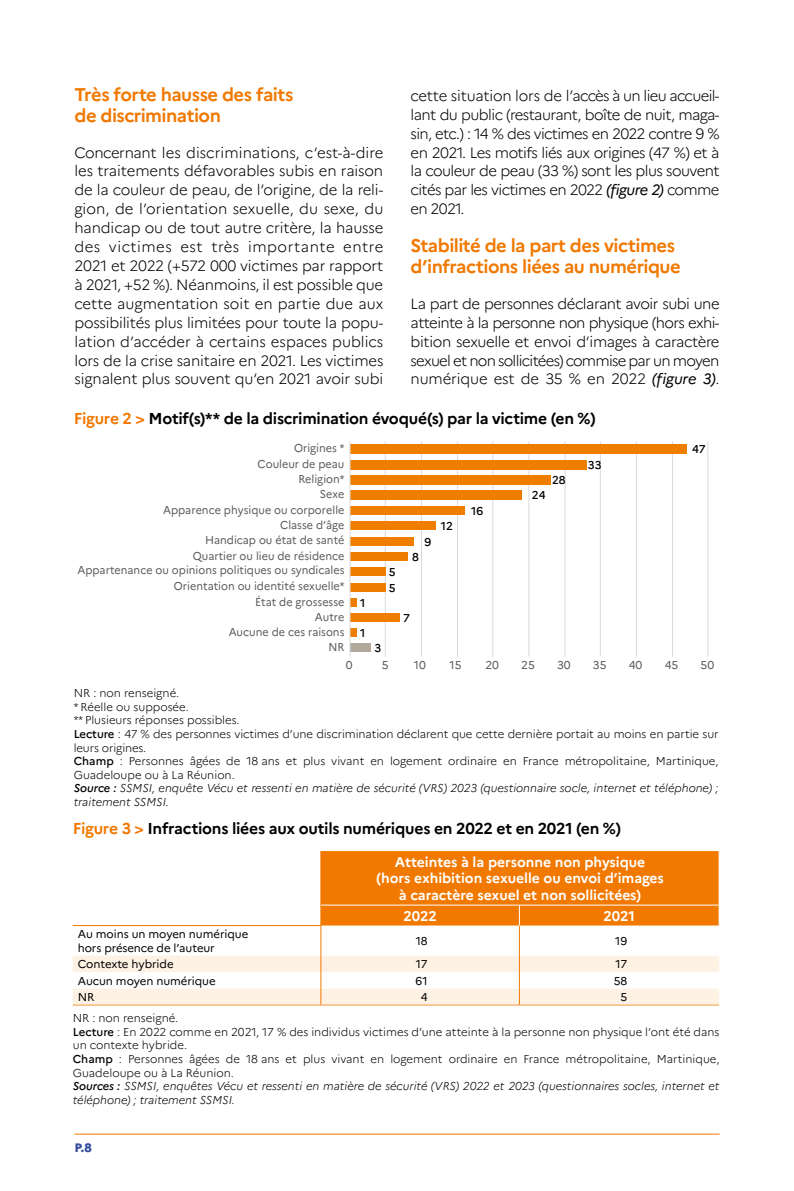
<style>
.page{position:relative;width:794px;height:1191px;background:#fff}
.page>*{position:absolute;margin:0;border:0;box-sizing:border-box;transform-origin:0 0}
.A_-_INTER_1{font:700 18.38px/21px "Marianne";letter-spacing:-.03em;color:#f17900}
.C_-_ENC-TITRE{font:700 15.75px "Marianne";letter-spacing:-.02em;color:#000}
.A_-_ENC-TITRE{font:700 15.75px "Marianne";letter-spacing:-.015em;color:#000}
.TEXTE_COURANT{font:300 14.88px/18.9px "Marianne";letter-spacing:-.04em;color:#000;text-align:justify}
.TAB_-_Tetiere{font:700 14px/16.8px "Marianne";letter-spacing:-.005em;color:#fff;text-align:center}
.t1{font:800 12.25px "Marianne";color:#344e9d}
.GENERAL_-_TAB-GRAPH_-_NOTES{font:300 11.38px/13.7px "Marianne";color:#000}
.GENERAL_-_TAB-GRAPH_-_SOURCES{font:italic 300 11.38px/13.7px "Marianne";color:#000}
.t2{font:11.38px/15px "Marianne";color:#5a5a5a;text-align:right;scale:.95 1}
.TAB_Entrée_FER_G_REG{font:11.38px/13.7px "Marianne";letter-spacing:-.005em;color:#000}
.GENERAL_-_TAB-GRAPH_-_NOTES_DIVERSES{font:300 11.38px "Marianne";color:#000}
.t3{font:500 11.38px "Marianne";color:#000}
.t4{font:11.38px "Marianne";color:#5a5a5a}
.TAB_-_Cellule_REG{font:11.38px "Marianne";letter-spacing:-.01em;color:#000}
.s1{font-weight:400;font-style:italic}
.s2{color:#f17900}
.s3{font-weight:500}
</style>
<div class="page">
<hr style="left:385px;top:441px;width:1px;height:215px;background:#d9d9d9">
<hr style="left:421px;top:441px;width:1px;height:215px;background:#d9d9d9">
<hr style="left:457px;top:441px;width:1px;height:215px;background:#d9d9d9">
<hr style="left:492px;top:441px;width:1px;height:215px;background:#d9d9d9">
<hr style="left:528px;top:441px;width:1px;height:215px;background:#d9d9d9">
<hr style="left:565px;top:441px;width:1px;height:215px;background:#d9d9d9">
<hr style="left:600px;top:441px;width:1px;height:215px;background:#d9d9d9">
<hr style="left:636px;top:441px;width:1px;height:215px;background:#d9d9d9">
<hr style="left:672px;top:441px;width:1px;height:215px;background:#d9d9d9">
<hr style="left:707px;top:441px;width:1px;height:215px;background:#d9d9d9">
<div style="left:350px;top:598px;width:7px;height:8px;background:#ef7d00"></div>
<div style="left:350px;top:628px;width:7px;height:8px;background:#ef7d00"></div>
<div style="left:350px;top:643px;width:21px;height:8px;background:#b3a89e"></div>
<div style="left:350px;top:583px;width:35px;height:8px;background:#ef7d00"></div>
<div style="left:350px;top:567px;width:35px;height:9px;background:#ef7d00"></div>
<div style="left:350px;top:613px;width:49px;height:9px;background:#ef7d00"></div>
<div style="left:350px;top:552px;width:57px;height:8px;background:#ef7d00"></div>
<div style="left:350px;top:537px;width:64px;height:8px;background:#ef7d00"></div>
<div style="left:350px;top:521px;width:86px;height:9px;background:#ef7d00"></div>
<div style="left:350px;top:506px;width:114px;height:8px;background:#ef7d00"></div>
<div style="left:350px;top:490px;width:171px;height:10px;background:#ef7d00"></div>
<div style="left:350px;top:475px;width:201px;height:9px;background:#ef7d00"></div>
<div style="left:350px;top:460px;width:236px;height:9px;background:#ef7d00"></div>
<div style="left:350px;top:444px;width:337px;height:10px;background:#ef7d00"></div>
<hr style="left:350px;top:441px;width:1px;height:215px;background:#d9d9d9">
<hr style="left:519px;top:925px;width:1px;height:30px;background:#f17900">
<hr style="left:320px;top:925px;width:1px;height:30px;background:#f17900">
<svg style="left:73px;top:955px;width:646px;height:49px"></svg>
<hr style="left:73px;top:925px;width:248px;height:1px;background:#f17900">
<hr style="left:73px;top:1004px;width:248px;height:1px;background:#f59a3d">
<hr style="left:321px;top:1004px;width:198px;height:1px;background:#f59a3d">
<hr style="left:519px;top:1004px;width:200px;height:1px;background:#f59a3d">
<div style="left:320px;top:851px;width:399px;height:74px;background:#f17900"></div>
<hr style="left:74px;top:1133px;width:645px;height:1px;background:#f17900">
<p class="A_-_INTER_1" style="left:74px;top:84px;width:220px">Très forte hausse des faits de discrimination</p>
<p class="TEXTE_COURANT" style="left:74px;top:143px;width:310px">Concernant les discriminations, c’est-à-dire les traitements défavorables subis en raison de la couleur de peau, de l’origine, de la reli&shy;gion, de l’orientation sexuelle, du sexe, du handicap ou de tout autre critère, la hausse des victimes est très importante entre 2021 et 2022 (+572 000 victimes par rapport à 2021, +52 %). Néanmoins, il est possible que cette augmentation soit en partie due aux possibilités plus limitées pour toute la popu&shy;lation d’accéder à certains espaces publics lors de la crise sanitaire en 2021. Les victimes signalent plus souvent qu’en 2021 avoir subi</p>
<p class="TEXTE_COURANT" style="left:410px;top:86px;width:310px">cette situation lors de l’accès à un lieu accueil&shy;lant du public (restaurant, boîte de nuit, maga&shy;sin, etc.) : 14 % des victimes en 2022 contre 9 % en 2021. Les motifs liés aux origines (47 %) et à la couleur de peau (33 %) sont les plus souvent cités par les victimes en 2022 <span class="s1">(figure 2)</span> comme en 2021.</p>
<p class="A_-_INTER_1" style="left:410px;top:235px;width:272px">Stabilité de la part des victimes d’infractions liées au numérique</p>
<p class="TEXTE_COURANT" style="left:410px;top:294px;width:310px">La part de personnes déclarant avoir subi une atteinte à la personne non physique (hors exhi&shy;bition sexuelle et envoi d’images à caractère sexuel et non sollicitées) commise par un moyen numérique est de 35 % en 2022 <span class="s1">(figure 3)</span>.</p>
<p class="C_-_ENC-TITRE" style="left:74px;top:409px;width:524px"><span class="s2">Figure 2 &gt;</span> Motif(s)** de la discrimination évoqué(s) par la victime (en %)</p>
<p class="t2" style="left:294px;top:440px;width:55px">Origines *</p>
<p class="t3" style="left:692px;top:441px;width:15px">47</p>
<p class="t2" style="left:258px;top:456px;width:93px">Couleur de peau</p>
<p class="t3" style="left:588px;top:458px;width:15px">33</p>
<p class="t2" style="left:298px;top:471px;width:50px">Religion*</p>
<p class="t3" style="left:552px;top:473px;width:15px">28</p>
<p class="t2" style="left:320px;top:487px;width:27px">Sexe</p>
<p class="t3" style="left:532px;top:488px;width:15px">24</p>
<p class="t2" style="left:163px;top:502px;width:192px">Apparence physique ou corporelle</p>
<p class="t3" style="left:471px;top:504px;width:14px">16</p>
<p class="t2" style="left:280px;top:517px;width:69px">Classe d’âge</p>
<p class="t3" style="left:441px;top:519px;width:14px">12</p>
<p class="t2" style="left:205px;top:533px;width:148px">Handicap ou état de santé</p>
<p class="t3" style="left:424px;top:534px;width:8px">9</p>
<p class="t2" style="left:193px;top:548px;width:161px">Quartier ou lieu de résidence</p>
<p class="t3" style="left:412px;top:550px;width:8px">8</p>
<p class="t2" style="left:77px;top:562px;width:283px">Appartenance ou opinions politiques ou syndicales</p>
<p class="t2" style="left:315px;top:609px;width:33px">Autre</p>
<p class="t2" style="left:174px;top:579px;width:181px">Orientation ou identité sexuelle*</p>
<p class="t2" style="left:255px;top:594px;width:96px">État de grossesse</p>
<p class="t2" style="left:229px;top:624px;width:123px">Aucune de ces raisons<br>NR</p>
<p class="t3" style="left:360px;top:596px;width:7px">1</p>
<p class="t3" style="left:360px;top:626px;width:7px">1</p>
<p class="t3" style="left:389px;top:565px;width:8px">5</p>
<p class="t3" style="left:389px;top:580px;width:8px">5</p>
<p class="t3" style="left:374px;top:641px;width:8px">3</p>
<p class="t3" style="left:403px;top:611px;width:8px">7</p>
<p class="t4" style="left:346px;top:657px;width:8px">0</p>
<p class="t4" style="left:382px;top:657px;width:8px">5</p>
<p class="t4" style="left:414px;top:657px;width:14px">10</p>
<p class="t4" style="left:449px;top:657px;width:14px">15</p>
<p class="t4" style="left:485px;top:657px;width:15px">20</p>
<p class="t4" style="left:521px;top:657px;width:15px">25</p>
<p class="t4" style="left:557px;top:657px;width:15px">30</p>
<p class="t4" style="left:593px;top:657px;width:15px">35</p>
<p class="t4" style="left:629px;top:657px;width:15px">40</p>
<p class="t4" style="left:664px;top:657px;width:15px">45</p>
<p class="t4" style="left:700px;top:657px;width:15px">50</p>
<p class="GENERAL_-_TAB-GRAPH_-_NOTES_DIVERSES" style="left:74px;top:686px;width:107px">NR : non renseigné.</p>
<p class="GENERAL_-_TAB-GRAPH_-_NOTES_DIVERSES" style="left:74px;top:699px;width:117px">* Réelle ou supposée.</p>
<p class="GENERAL_-_TAB-GRAPH_-_NOTES_DIVERSES" style="left:74px;top:713px;width:167px">** Plusieurs réponses possibles.</p>
<p class="GENERAL_-_TAB-GRAPH_-_NOTES" style="left:74px;top:727px;width:646px"><span class="s3">Lecture</span> : 47 % des personnes victimes d’une discrimination déclarent que cette dernière portait au moins en partie sur leurs origines.</p>
<p class="GENERAL_-_TAB-GRAPH_-_NOTES" style="left:74px;top:754px;width:646px"><span class="s3">Champ</span> : Personnes âgées de 18 ans et plus vivant en logement ordinaire en France métropolitaine, Martinique,<br>Guadeloupe ou à La Réunion.</p>
<p class="GENERAL_-_TAB-GRAPH_-_SOURCES" style="left:74px;top:781px;width:646px"><span class="s3">Source :</span> SSMSI, enquête Vécu et ressenti en matière de sécurité (VRS) 2023 (questionnaire socle, internet et téléphone) ; traitement SSMSI.</p>
<p class="A_-_ENC-TITRE" style="left:73px;top:819px;width:550px"><span class="s2">Figure 3 &gt;</span> Infractions liées aux outils numériques en 2022 et en 2021 (en %)</p>
<p class="TAB_-_Tetiere" style="left:376px;top:853px;width:289px">Atteintes à la personne non physique (hors exhibition sexuelle ou envoi d’images à caractère sexuel et non sollicitées)</p>
<p class="TAB_-_Tetiere" style="left:403px;top:907px;width:35px">2022</p>
<p class="TAB_-_Tetiere" style="left:603px;top:907px;width:33px">2021</p>
<p class="TAB_Entrée_FER_G_REG" style="left:78px;top:927px;width:172px">Au moins un moyen numérique hors présence de l’auteur</p>
<p class="TAB_-_Cellule_REG" style="left:416px;top:934px;width:13px">18</p>
<p class="TAB_-_Cellule_REG" style="left:615px;top:934px;width:14px">19</p>
<p class="TAB_Entrée_FER_G_REG" style="left:78px;top:957px;width:97px">Contexte hybride</p>
<p class="TAB_-_Cellule_REG" style="left:416px;top:957px;width:13px">17</p>
<p class="TAB_-_Cellule_REG" style="left:615px;top:957px;width:13px">17</p>
<p class="TAB_Entrée_FER_G_REG" style="left:78px;top:973px;width:139px">Aucun moyen numérique</p>
<p class="TAB_-_Cellule_REG" style="left:415px;top:973px;width:14px">61</p>
<p class="TAB_-_Cellule_REG" style="left:613px;top:973px;width:15px">58</p>
<p class="TAB_Entrée_FER_G_REG" style="left:78px;top:990px;width:18px">NR</p>
<p class="TAB_-_Cellule_REG" style="left:421px;top:990px;width:8px">4</p>
<p class="TAB_-_Cellule_REG" style="left:620px;top:990px;width:8px">5</p>
<p class="GENERAL_-_TAB-GRAPH_-_NOTES_DIVERSES" style="left:73px;top:1011px;width:107px">NR : non renseigné.</p>
<p class="GENERAL_-_TAB-GRAPH_-_NOTES" style="left:73px;top:1024px;width:648px"><span class="s3">Lecture</span> : En 2022 comme en 2021, 17 % des individus victimes d’une atteinte à la personne non physique l’ont été dans un contexte hybride.</p>
<p class="GENERAL_-_TAB-GRAPH_-_NOTES" style="left:73px;top:1052px;width:648px"><span class="s3">Champ</span> : Personnes âgées de 18 ans et plus vivant en logement ordinaire en France métropolitaine, Martinique,<br>Guadeloupe ou à La Réunion.</p>
<p class="GENERAL_-_TAB-GRAPH_-_SOURCES" style="left:73px;top:1079px;width:648px"><span class="s3">Sources :</span> SSMSI, enquêtes Vécu et ressenti en matière de sécurité (VRS) 2022 et 2023 (questionnaires socles, internet et téléphone) ; traitement SSMSI.</p>
<p class="t1" style="left:74px;top:1139px;width:19px">P.8</p>
</div>
